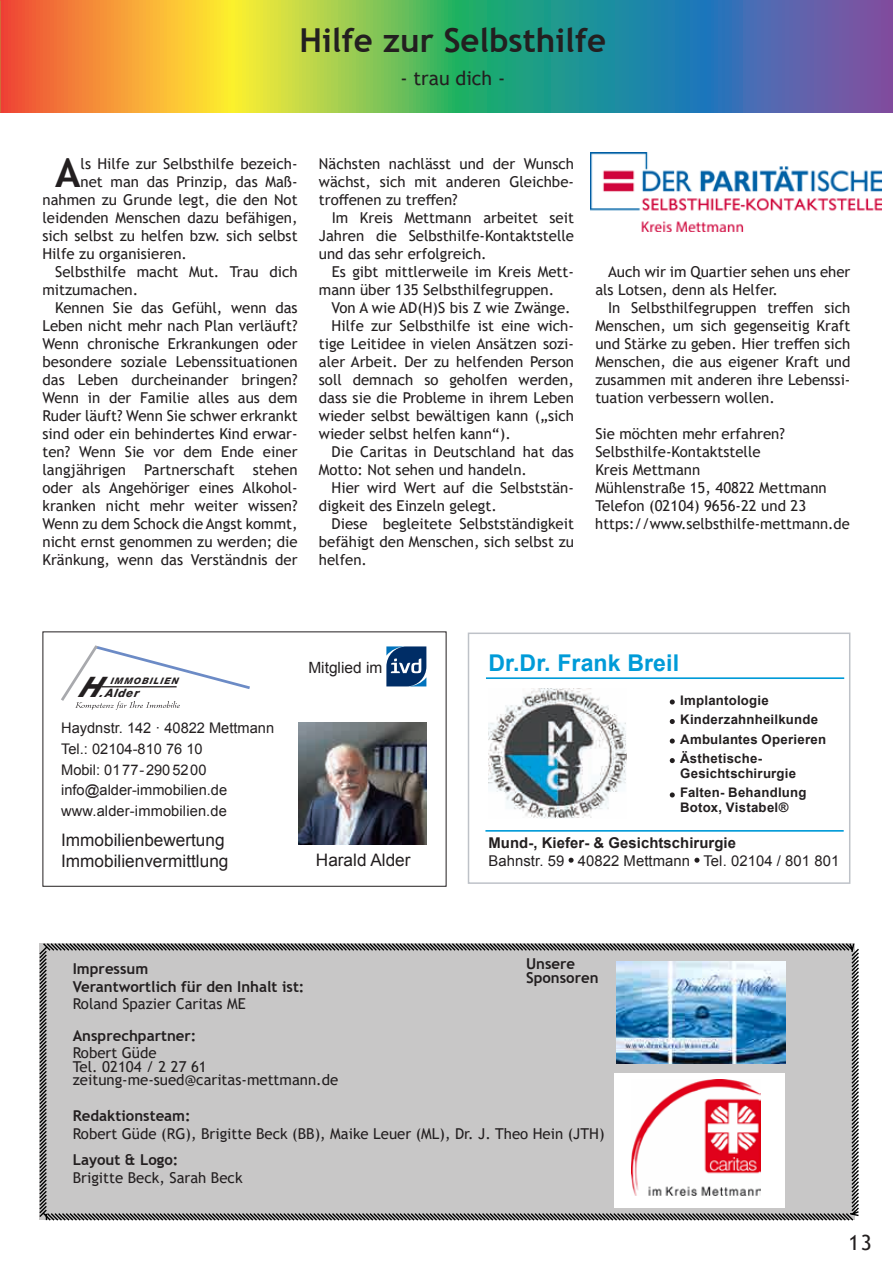
<style>
.page{position:relative;width:893px;height:1263px;background:#fff}
.page>*{position:absolute;margin:0;border:0;box-sizing:border-box;transform-origin:0 0}
.t1{font:700 40.2px "Trebuchet MS";color:#231f20}
.t2{font:700 33px "Trebuchet MS";color:#231f20}
.t3{font:italic 800 28.35px "Helvetica Neue";color:#231f20}
.t4{font:700 23.1px "Arial";letter-spacing:.005em;color:#009bd8}
.t5{font:21px "Trebuchet MS";color:#231f20}
.t6{font:19.5px "Trebuchet MS";color:#231f20}
.t7{font:17.25px/20.7px "Arial";color:#231f20}
.t8{font:15.45px "Arial";color:#231f20}
.t9{font:15px/18px "Trebuchet MS";color:#231f20}
.t10{font:700 15px/17.7px "Trebuchet MS";color:#231f20}
.t11{font:14.85px "Arial";letter-spacing:.005em;color:#231f20}
.t12{font:700 14.85px "Arial";letter-spacing:.005em;color:#231f20}
.t13{font:14.55px/20.7px "Arial";color:#231f20}
.t14{font:700 13.2px/19.5px "Arial";letter-spacing:.015em;color:#231f20}
.t15{font:italic 800 11.55px "Helvetica Neue";color:#231f20}
.t16{font:italic 800 9px "Helvetica Neue";color:#231f20}
</style>
<div class="page">
<svg style="left:0;top:0;width:893px;height:113px;background:#829a6e"></svg>
<svg style="left:39px;top:943px;width:820px;height:278px;background:#c0bfbf"></svg>
<div style="left:614px;top:1073px;width:170px;height:134px;background:#fff"></div>
<img style="left:632px;top:1079px;width:129px;height:117px">
<img style="left:616px;top:961px;width:170px;height:102px">
<svg style="left:670px;top:699px;width:5px;height:5px"></svg>
<svg style="left:670px;top:719px;width:5px;height:5px"></svg>
<svg style="left:670px;top:738px;width:5px;height:5px"></svg>
<svg style="left:670px;top:758px;width:5px;height:5px"></svg>
<svg style="left:670px;top:792px;width:5px;height:5px"></svg>
<svg style="left:569px;top:858px;width:5px;height:5px"></svg>
<svg style="left:694px;top:858px;width:5px;height:5px"></svg>
<img style="left:489px;top:689px;width:137px;height:129px">
<hr style="left:486px;top:677px;width:358px;height:2px;background:#009bd8">
<hr style="left:485px;top:830px;width:359px;height:2px;background:#009bd8">
<div style="left:468px;top:632px;width:382px;height:252px;border:2px solid #bec2c8"></div>
<img style="left:590px;top:152px;width:292px;height:79px">
<svg style="left:61px;top:645px;width:189px;height:65px"></svg>
<hr style="left:102px;top:686px;width:75px;height:1px;background:#231f20">
<svg style="left:386px;top:646px;width:41px;height:41px"></svg>
<svg style="left:386px;top:646px;width:40px;height:40px;background:#2c5585"></svg>
<img style="left:299px;top:722px;width:128px;height:122px">
<div style="left:43px;top:631px;width:403px;height:256px;border:1px solid #231f20"></div>
<h2 class="t2" style="left:300px;top:20px;width:308px">Hilfe zur Selbsthilfe</h2>
<h3 class="t6" style="left:400px;top:66px;width:106px">- trau dich -</h3>
<h1 class="t1" style="left:55px;top:147px;width:27px">A</h1>
<p class="t9" style="left:81px;top:154px;width:219px">ls Hilfe zur Selbsthilfe bezeich-</p>
<p class="t9" style="left:81px;top:172px;width:219px">net man das Prinzip, das Maß-</p>
<p class="t9" style="left:43px;top:190px;width:257px">nahmen zu Grunde legt, die den Not</p>
<p class="t9" style="left:43px;top:208px;width:257px">leidenden Menschen dazu befähigen,</p>
<p class="t9" style="left:43px;top:226px;width:257px">sich selbst zu helfen bzw. sich selbst</p>
<p class="t9" style="left:43px;top:244px;width:146px">Hilfe zu organisieren.</p>
<p class="t9" style="left:55px;top:262px;width:244px">Selbsthilfe macht Mut. Trau dich</p>
<p class="t9" style="left:43px;top:280px;width:97px">mitzumachen.</p>
<p class="t9" style="left:55px;top:298px;width:244px">Kennen Sie das Gefühl, wenn das</p>
<p class="t9" style="left:43px;top:316px;width:257px">Leben nicht mehr nach Plan verläuft?</p>
<p class="t9" style="left:43px;top:334px;width:257px">Wenn chronische Erkrankungen oder</p>
<p class="t9" style="left:43px;top:352px;width:257px">besondere soziale Lebenssituationen</p>
<p class="t9" style="left:43px;top:370px;width:257px">das Leben durcheinander bringen?</p>
<p class="t9" style="left:43px;top:388px;width:257px">Wenn in der Familie alles aus dem</p>
<p class="t9" style="left:43px;top:406px;width:257px">Ruder läuft? Wenn Sie schwer erkrankt</p>
<p class="t9" style="left:43px;top:424px;width:257px">sind oder ein behindertes Kind erwar-</p>
<p class="t9" style="left:43px;top:442px;width:257px">ten? Wenn Sie vor dem Ende einer</p>
<p class="t9" style="left:43px;top:460px;width:257px">langjährigen Partnerschaft stehen</p>
<p class="t9" style="left:43px;top:478px;width:257px">oder als Angehöriger eines Alkohol-</p>
<p class="t9" style="left:43px;top:496px;width:257px">kranken nicht mehr weiter wissen?</p>
<p class="t9" style="left:43px;top:514px;width:257px">Wenn zu dem Schock die Angst kommt,</p>
<p class="t9" style="left:43px;top:532px;width:257px">nicht ernst genommen zu werden; die</p>
<p class="t9" style="left:43px;top:550px;width:257px">Kränkung, wenn das Verständnis der</p>
<p class="t9" style="left:319px;top:154px;width:257px;text-align:justify">Nächsten nachlässt und der Wunsch wächst, sich mit anderen Gleichbe&shy;troffenen zu treffen?</p>
<p class="t9" style="left:319px;top:208px;width:257px;text-align:justify;text-indent:13px">Im Kreis Mettmann arbeitet seit Jahren die Selbsthilfe-Kontaktstelle und das sehr erfolgreich.</p>
<p class="t9" style="left:319px;top:262px;width:257px;text-indent:13px">Es gibt mittlerweile im Kreis Mett&shy;mann über 135 Selbsthilfegruppen.</p>
<p class="t9" style="left:332px;top:298px;width:241px">Von A wie AD(H)S bis Z wie Zwänge.</p>
<p class="t9" style="left:332px;top:316px;width:244px">Hilfe zur Selbsthilfe ist eine wich-</p>
<p class="t9" style="left:319px;top:334px;width:257px">tige Leitidee in vielen Ansätzen sozi-</p>
<p class="t9" style="left:319px;top:352px;width:257px">aler Arbeit. Der zu helfenden Person</p>
<p class="t9" style="left:319px;top:370px;width:257px">soll demnach so geholfen werden,</p>
<p class="t9" style="left:319px;top:388px;width:257px">dass sie die Probleme in ihrem Leben</p>
<p class="t9" style="left:319px;top:406px;width:257px">wieder selbst bewältigen kann („sich</p>
<p class="t9" style="left:319px;top:424px;width:193px">wieder selbst helfen kann“).</p>
<p class="t9" style="left:332px;top:442px;width:244px">Die Caritas in Deutschland hat das</p>
<p class="t9" style="left:319px;top:460px;width:210px">Motto: Not sehen und handeln.</p>
<p class="t9" style="left:332px;top:478px;width:244px">Hier wird Wert auf die Selbststän-</p>
<p class="t9" style="left:319px;top:496px;width:179px">digkeit des Einzeln gelegt.</p>
<p class="t9" style="left:332px;top:514px;width:244px">Diese begleitete Selbstständigkeit</p>
<p class="t9" style="left:319px;top:532px;width:257px">befähigt den Menschen, sich selbst zu</p>
<p class="t9" style="left:319px;top:550px;width:50px">helfen.</p>
<p class="t9" style="left:595px;top:262px;width:257px;text-indent:13px">Auch wir im Quartier sehen uns eher als Lotsen, denn als Helfer.</p>
<p class="t9" style="left:595px;top:298px;width:257px;text-align:justify;text-indent:13px">In Selbsthilfegruppen treffen sich Menschen, um sich gegenseitig Kraft und Stärke zu geben. Hier treffen sich Menschen, die aus eigener Kraft und zusammen mit anderen ihre Lebenssi&shy;tuation verbessern wollen.</p>
<p class="t9" style="left:595px;top:424px;width:256px">Sie möchten mehr erfahren?<br>Selbsthilfe-Kontaktstelle<br>Kreis Mettmann<br>Mühlenstraße 15, 40822 Mettmann<br>Telefon (02104) 9656-22 und 23 https://www.selbsthilfe-mettmann.de</p>
<h3 class="t3" style="left:78px;top:670px;width:37px">H</h3>
<p class="t16" style="left:111px;top:675px;width:71px">IMMOBILIEN</p>
<p class="t13" style="left:61px;top:718px;width:214px">Haydnstr. 142 · 40822 Mettmann<br>Tel.: 02104-810 76 10<br>Mobil: 0177-290 5200 info@alder-immobilien.de www.alder-immobilien.de</p>
<p class="t7" style="left:61px;top:830px;width:169px">Immobilienbewertung<br>Immobilienvermittlung</p>
<p class="t15" style="left:99px;top:686px;width:44px">.Alder</p>
<p class="t8" style="left:308px;top:658px;width:75px">Mitglied im</p>
<p class="t7" style="left:316px;top:849px;width:96px">Harald Alder</p>
<h3 class="t4" style="left:488px;top:647px;width:192px">Dr.Dr. Frank Breil</h3>
<p class="t14" style="left:680px;top:690px;width:147px">Implantologie<br>Kinderzahnheilkunde<br>Ambulantes Operieren<br>Ästhetische-</p>
<p class="t14" style="left:680px;top:764px;width:128px">Gesichtschirurgie<br>Falten- Behandlung</p>
<p class="t14" style="left:680px;top:798px;width:110px">Botox, Vistabel®</p>
<p class="t12" style="left:488px;top:833px;width:249px">Mund-, Kiefer- &amp; Gesichtschirurgie</p>
<p class="t11" style="left:488px;top:851px;width:352px">Bahnstr. 59 40822 Mettmann Tel. 02104 / 801 801</p>
<p class="t10" style="left:526px;top:957px;width:74px;line-height:13.5px">Unsere<br>Sponsoren</p>
<p class="t10" style="left:73px;top:960px;width:233px">Impressum<br>Verantwortlich für den Inhalt ist:</p>
<p class="t9" style="left:73px;top:995px;width:174px">Roland Spazier Caritas ME</p>
<p class="t10" style="left:73px;top:1026px;width:125px">Ansprechpartner:</p>
<p class="t9" style="left:73px;top:1046px;width:267px;line-height:13.5px">Robert Güde<br>Tel. 02104 / 2 27 61 zeitung-me-sued@caritas-mettmann.de</p>
<p class="t10" style="left:73px;top:1107px;width:119px">Redaktionsteam:</p>
<p class="t9" style="left:73px;top:1124px;width:533px">Robert Güde (RG), Brigitte Beck (BB), Maike Leuer (ML), Dr. J. Theo Hein (JTH)</p>
<p class="t10" style="left:73px;top:1151px;width:107px">Layout &amp; Logo:</p>
<p class="t9" style="left:73px;top:1169px;width:171px">Brigitte Beck, Sarah Beck</p>
<h3 class="t5" style="left:849px;top:1229px;width:25px">13</h3>
</div>
